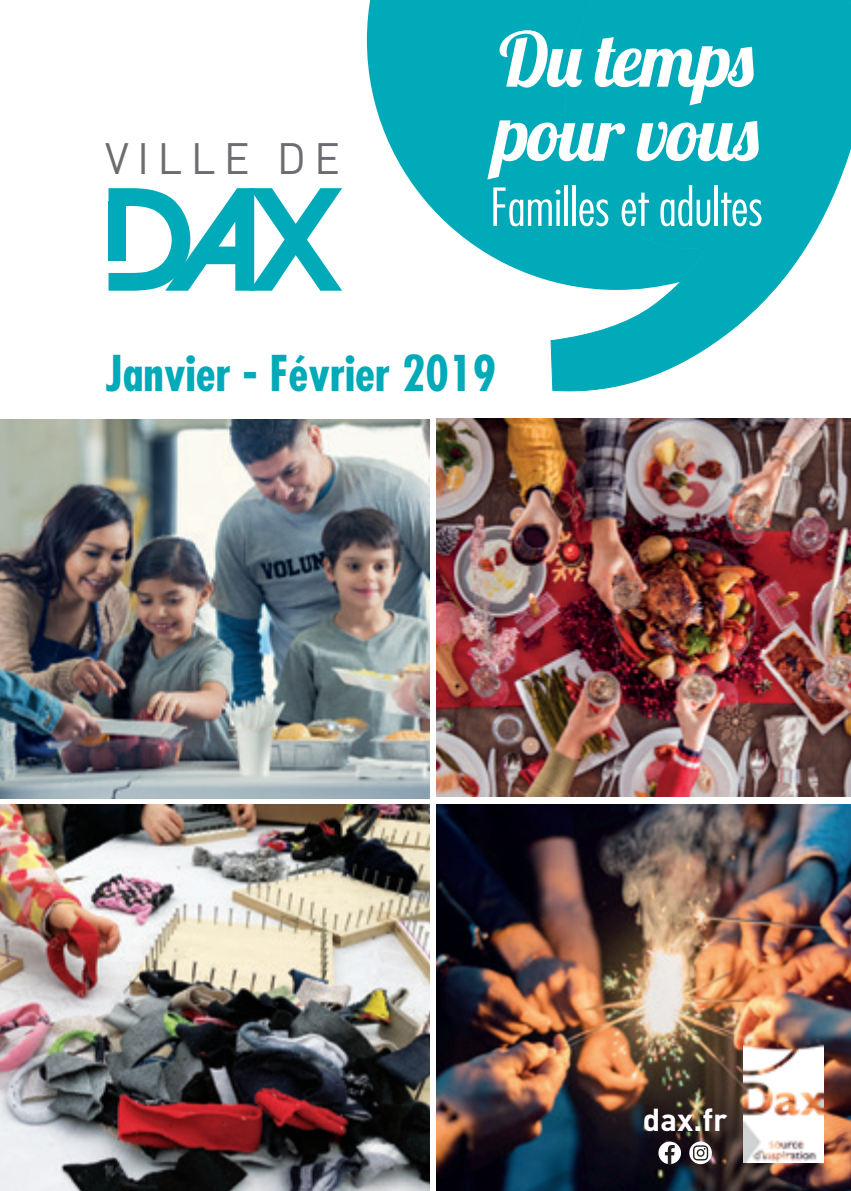
<style>
.page{position:relative;width:851px;height:1191px;background:#fff}
.page>*{position:absolute;margin:0;border:0;box-sizing:border-box;transform-origin:0 0}
.t1{font:75.2px/74.2px "Lobster 1.4";letter-spacing:-.02em;color:#fff}
.t2{font:300 condensed 51px "Futura Std";color:#fff}
.t3{font:700 condensed 48px "Futura Std";color:#00aab8}
.t4{font:43.4px "DINOT";letter-spacing:.19em;color:#6c6d70}
.t5{font:700 31.4px "DINOT";color:#fff}
</style>
<div class="page">
<img style="left:436px;top:418px;width:414px;height:379px">
<img style="left:0;top:419px;width:430px;height:379px">
<img style="left:0;top:804px;width:430px;height:387px">
<img style="left:436px;top:804px;width:414px;height:387px">
<svg style="left:367px;top:0;width:183px;height:281px;fill:#00aab8"></svg>
<svg style="left:550px;top:0;width:300px;height:391px;fill:#00aab8"></svg>
<svg style="left:108px;top:188px;width:234px;height:103px"></svg>
<div style="left:108px;top:201px;width:18px;height:60px;background:#00aab8"></div>
<img style="left:743px;top:1039px;width:80px;height:123px">
<div style="left:658px;top:1141px;width:22px;height:23px;background:#fff;border-radius:50%"></div>
<svg style="left:664px;top:1145px;width:10px;height:19px"></svg>
<svg style="left:689px;top:1141px;width:22px;height:23px"></svg>
<svg style="left:693px;top:1145px;width:15px;height:15px"></svg>
<p class="t4" style="left:105px;top:131px;width:236px">VILLE DE</p>
<h1 class="t1" style="left:494px;top:21px;width:266px">Du temps pour vous</h1>
<p class="t2" style="left:490px;top:177px;width:274px">Familles et adultes</p>
<p class="t3" style="left:106px;top:344px;width:391px">Janvier - Février 2019</p>
<p class="t5" style="left:642px;top:1099px;width:86px">dax.fr</p>
</div>
